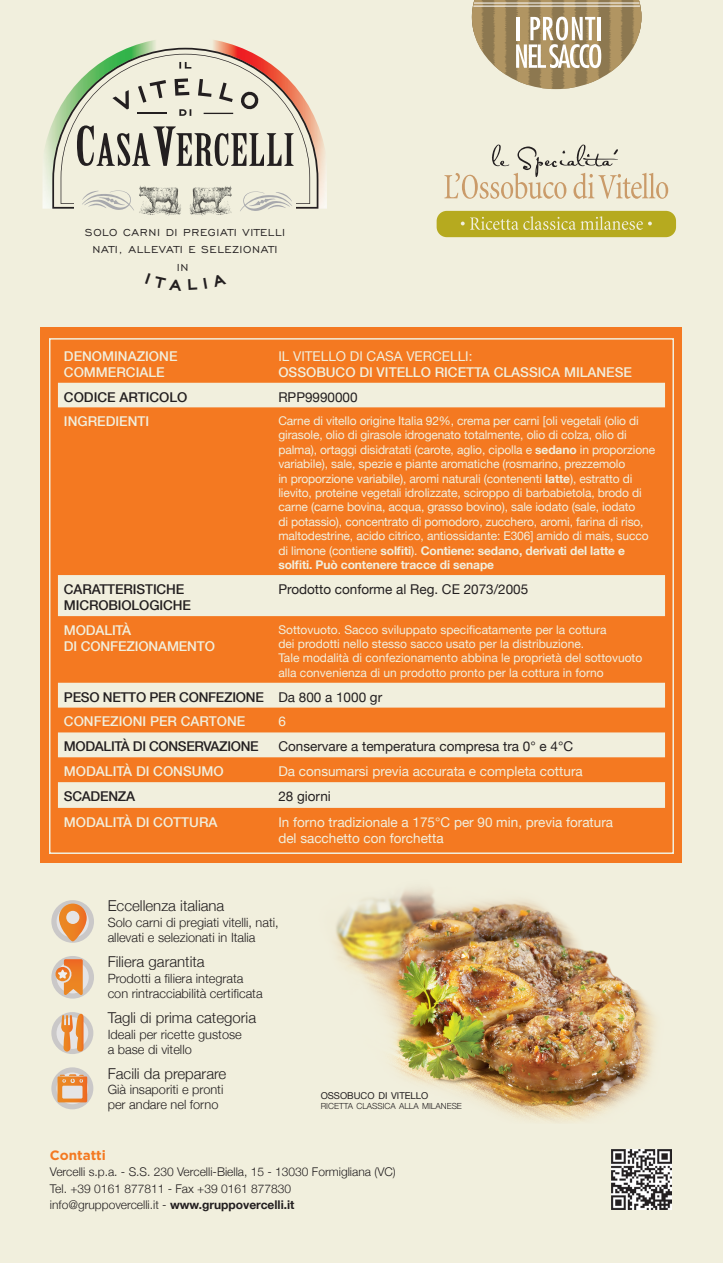
<style>
.page{position:relative;width:723px;height:1263px;background:#f1efdd}
.page>*{position:absolute;margin:0;border:0;box-sizing:border-box;transform-origin:0 0}
.t1{font:300 15px "Helvetica Neue";color:#231f20}
.t2{font:500 13.5px/16.2px "Helvetica Neue";color:#f1efdd}
.t3{font:500 13.5px/16.2px "Helvetica Neue";letter-spacing:-.01em;color:#231f20}
.t4{font:13.5px/16.2px "Helvetica Neue";color:#f1efdd}
.t5{font:13.5px "Helvetica Neue";color:#231f20}
.t6{font:700 13.5px "Gotham";color:#f47921}
.t7{font:13.05px/17.4px "Engravers Gothic BT";letter-spacing:.05em;color:#231f20;text-align:center}
.t8{font:300 12.75px/15.3px "Helvetica Neue";color:#231f20}
.t9{font:12px/14.4px "Helvetica Neue";letter-spacing:-.01em;color:#f1efdd}
.t10{font:300 12px/16.5px "Helvetica Neue";color:#231f20}
.t11{font:9.45px "Helvetica Neue";color:#231f20}
.t12{font:300 8.4px "Helvetica Neue";color:#231f20}
.s1{font-weight:400}
.s2{font-weight:700}
.s3{color:#f1efdd}
</style>
<div class="page">
<img style="left:43px;top:40px;width:112px;height:169px">
<img style="left:213px;top:40px;width:114px;height:169px">
<svg style="left:52px;top:48px;width:266px;height:161px"></svg>
<svg style="left:61px;top:54px;width:249px;height:150px"></svg>
<svg style="left:74px;top:186px;width:222px;height:29px"></svg>
<svg style="left:112px;top:90px;width:17px;height:19px"></svg>
<svg style="left:138px;top:80px;width:28px;height:23px"></svg>
<svg style="left:175px;top:78px;width:14px;height:18px"></svg>
<svg style="left:198px;top:79px;width:13px;height:18px"></svg>
<svg style="left:219px;top:83px;width:14px;height:19px"></svg>
<svg style="left:240px;top:90px;width:20px;height:20px"></svg>
<svg style="left:179px;top:109px;width:12px;height:7px"></svg>
<svg style="left:179px;top:62px;width:12px;height:7px"></svg>
<svg style="left:77px;top:125px;width:217px;height:41px"></svg>
<svg style="left:240px;top:191px;width:52px;height:20px"></svg>
<svg style="left:82px;top:190px;width:52px;height:21px"></svg>
<svg style="left:138px;top:113px;width:29px;height:1px"></svg>
<svg style="left:204px;top:113px;width:29px;height:1px"></svg>
<img style="left:192px;top:186px;width:38px;height:15px">
<img style="left:612px;top:1150px;width:59px;height:59px">
<div style="left:41px;top:327px;width:641px;height:536px;background:#f47921"></div>
<div style="left:49px;top:338px;width:625px;height:516px;border:2px solid #f1efdd"></div>
<svg style="left:58px;top:383px;width:607px;height:425px"></svg>
<svg style="left:58px;top:408px;width:607px;height:167px"></svg>
<div style="left:58px;top:575px;width:607px;height:41px;background:#f1efdd"></div>
<svg style="left:54px;top:903px;width:37px;height:37px"></svg>
<div style="left:51px;top:900px;width:43px;height:43px;border:5px solid #cac8c8;border-radius:50%"></div>
<svg style="left:59px;top:903px;width:28px;height:39px"></svg>
<svg style="left:54px;top:958px;width:37px;height:38px"></svg>
<div style="left:51px;top:956px;width:43px;height:42px;border:5px solid #cac8c8;border-radius:50%"></div>
<svg style="left:55px;top:959px;width:28px;height:36px"></svg>
<svg style="left:54px;top:1015px;width:37px;height:36px"></svg>
<div style="left:51px;top:1012px;width:42px;height:42px;border:5px solid #cac8c8;border-radius:50%"></div>
<svg style="left:61px;top:1014px;width:23px;height:37px"></svg>
<svg style="left:54px;top:1070px;width:37px;height:37px"></svg>
<div style="left:51px;top:1067px;width:42px;height:42px;border:5px solid #cac8c8;border-radius:50%"></div>
<svg style="left:58px;top:1074px;width:29px;height:28px"></svg>
<img style="left:335px;top:889px;width:321px;height:233px">
<svg style="left:472px;top:0;width:169px;height:89px"></svg>
<hr style="left:474px;top:6px;width:166px;height:1px;background:#fff">
<hr style="left:474px;top:3px;width:165px;height:1px;background:#fff">
<div style="left:437px;top:211px;width:239px;height:26px;background:#b6aa1f;border-radius:10px"></div>
<svg style="left:461px;top:216px;width:191px;height:14px"></svg>
<svg style="left:444px;top:145px;width:224px;height:54px"></svg>
<p class="t7" style="left:85px;top:223px;width:202px">SOLO CARNI DI PREGIATI VITELLI<br>NATI, ALLEVATI E SELEZIONATI<br>IN</p>
<p class="t2" style="left:64px;top:347px;width:115px">DENOMINAZIONE<br>COMMERCIALE</p>
<p class="t2" style="left:278px;top:347px;width:355px"><span class="s1">IL VITELLO DI CASA VERCELLI:<br></span>OSSOBUCO DI VITELLO RICETTA CLASSICA MILANESE</p>
<p class="t3" style="left:64px;top:388px;width:125px">CODICE ARTICOLO</p>
<p class="t5" style="left:278px;top:385px;width:81px">RPP9990000</p>
<p class="t2" style="left:64px;top:413px;width:87px">INGREDIENTI</p>
<p class="t9" style="left:278px;top:413px;width:378px">Carne di vitello origine Italia 92%, crema per carni [oli vegetali (olio di girasole, olio di girasole idrogenato totalmente, olio di colza, olio di palma), ortaggi disidratati (carote, aglio, cipolla e <span class="s2">sedano</span> in proporzione variabile), sale, spezie e piante aromatiche (rosmarino, prezzemolo<br>in proporzione variabile), aromi naturali (contenenti <span class="s2">latte</span>), estratto di lievito, proteine vegetali idrolizzate, sciroppo di barbabietola, brodo di carne (carne bovina, acqua, grasso bovino), sale iodato (sale, iodato<br>di potassio), concentrato di pomodoro, zucchero, aromi, farina di riso, maltodestrine, acido citrico, antiossidante: E306] amido di mais, succo di limone (contiene <span class="s2">solfiti</span>). <span class="s2">Contiene: sedano, derivati del latte e solfiti. Può contenere tracce di senape</span></p>
<p class="t3" style="left:64px;top:580px;width:128px">CARATTERISTICHE<br>MICROBIOLOGICHE</p>
<p class="t5" style="left:278px;top:578px;width:251px">Prodotto conforme al Reg. CE 2073/2005</p>
<p class="t2" style="left:64px;top:621px;width:153px">MODALITÀ<br>DI CONFEZIONAMENTO</p>
<p class="t9" style="left:278px;top:621px;width:365px">Sottovuoto. Sacco sviluppato specificatamente per la cottura<br>dei prodotti nello stesso sacco usato per la distribuzione.<br>Tale modalità di confezionamento abbina le proprietà del sottovuoto alla convenienza di un prodotto pronto per la cottura in forno</p>
<p class="t3" style="left:64px;top:684px;width:320px;line-height:24.9px">PESO NETTO PER CONFEZIONE <span class="s1">Da 800 a 1000 gr<br></span><span class="s3">CONFEZIONI PER CARTONE</span></p>
<p class="t4" style="left:278px;top:713px;width:9px">6</p>
<p class="t3" style="left:64px;top:738px;width:196px">MODALITà DI CONSERVAZIONE</p>
<p class="t5" style="left:278px;top:735px;width:296px">Conservare a temperatura compresa tra 0° e 4°C</p>
<p class="t2" style="left:64px;top:763px;width:161px">MODALITÀ DI CONSUMO</p>
<p class="t4" style="left:278px;top:762px;width:306px">Da consumarsi previa accurata e completa cottura</p>
<p class="t3" style="left:64px;top:787px;width:73px">SCADENZA</p>
<p class="t5" style="left:278px;top:785px;width:54px">28 giorni</p>
<p class="t2" style="left:64px;top:813px;width:155px">MODALITÀ DI COTTURA</p>
<p class="t4" style="left:278px;top:813px;width:336px">In forno tradizionale a 175°C per 90 min, previa foratura del sacchetto con forchetta</p>
<p class="t1" style="left:108px;top:894px;width:118px">Eccellenza italiana</p>
<p class="t8" style="left:108px;top:914px;width:172px">Solo carni di pregiati vitelli, nati, allevati e selezionati in Italia</p>
<p class="t1" style="left:108px;top:950px;width:98px">Filiera garantita</p>
<p class="t8" style="left:108px;top:970px;width:156px">Prodotti a filiera integrata con rintracciabilità certificata</p>
<p class="t1" style="left:108px;top:1006px;width:150px">Tagli di prima categoria</p>
<p class="t8" style="left:108px;top:1025px;width:136px">Ideali per ricette gustose a base di vitello</p>
<p class="t1" style="left:108px;top:1061px;width:120px">Facili da preparare</p>
<p class="t8" style="left:108px;top:1081px;width:117px">Già insaporiti e pronti per andare nel forno</p>
<p class="t11" style="left:321px;top:1087px;width:109px">OSSOBUCO DI VITELLO</p>
<p class="t12" style="left:321px;top:1099px;width:143px">RICETTA CLASSICA ALLA MILANESE</p>
<p class="t6" style="left:50px;top:1147px;width:58px">Contatti</p>
<p class="t10" style="left:50px;top:1163px;width:347px">Vercelli s.p.a. - S.S. 230 Vercelli-Biella, 15 - 13030 Formigliana (VC)<br>Tel. +39 0161 877811 - Fax +39 0161 877830 info@gruppovercelli.it - <span class="s2">www.gruppovercelli.it</span></p>
</div>
